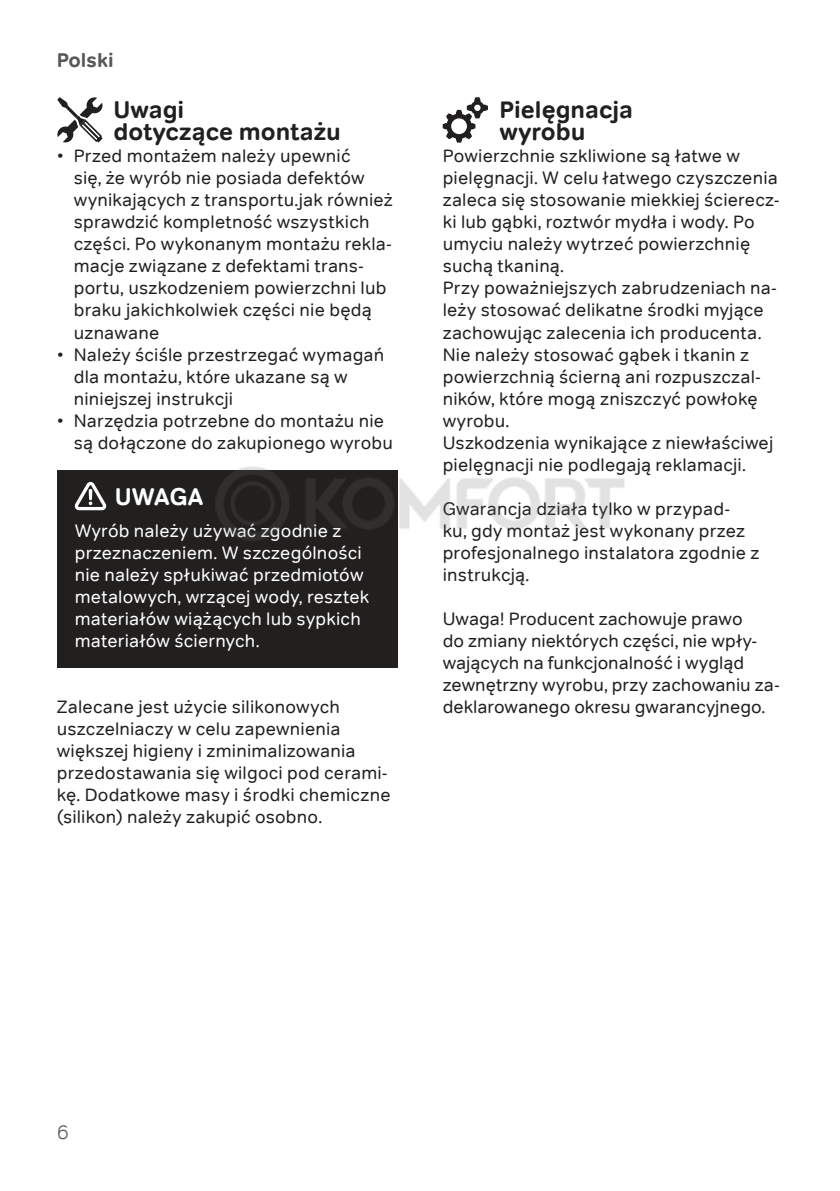
<style>
.page{position:relative;width:840px;height:1191px;background:#fff}
.page>*{position:absolute;margin:0;border:0;box-sizing:border-box;transform-origin:0 0}
.t1{font:700 24px/22px "Tondo Corp";color:#221f1f}
.t2{font:700 24px "Tondo Corp";letter-spacing:-.005em;color:#fff}
.t3{font:700 20px "Tondo Corp";color:#57585a}
.t4{font:300 20px "Tondo Corp";color:#57585a}
.t5{font:18px/22px "Tondo Corp";letter-spacing:.01em;color:#221f1f}
.t6{font:18px/22px "Tondo Corp";letter-spacing:.01em;color:#fff}
</style>
<div class="page">
<div style="left:57px;top:470px;width:340px;height:198px;background:#221f1f"></div>
<svg style="left:75px;top:482px;width:31px;height:28px"></svg>
<svg style="left:57px;top:97px;width:46px;height:46px"></svg>
<svg style="left:442px;top:97px;width:45px;height:46px"></svg>
<img style="left:215px;top:467px;width:410px;height:82px">
<p class="t3" style="left:57px;top:52px;width:58px">Polski</p>
<h1 class="t1" style="left:113px;top:101px;width:229px">Uwagi<br>dotyczące montażu</h1>
<p class="t5" style="left:74px;top:146px;width:320px;text-indent:-17px">• Przed montażem należy upewnić<br>się, że wyrób nie posiada defektów wynikających z transportu.jak również sprawdzić kompletność wszystkich części. Po wykonanym montażu rekla&shy;macje związane z defektami trans&shy;portu, uszkodzeniem powierzchni lub braku jakichkolwiek części nie będą uznawane</p>
<p class="t5" style="left:74px;top:344px;width:312px;text-indent:-17px">• Należy ściśle przestrzegać wymagań dla montażu, które ukazane są w niniejszej instrukcji</p>
<p class="t5" style="left:74px;top:410px;width:320px;text-indent:-17px">• Narzędzia potrzebne do montażu nie są dołączone do zakupionego wyrobu</p>
<h1 class="t2" style="left:115px;top:486px;width:90px">UWAGA</h1>
<p class="t6" style="left:75px;top:519px;width:296px">Wyrób należy używać zgodnie z przeznaczeniem. W szczególności nie należy spłukiwać przedmiotów metalowych, wrzącej wody, resztek materiałów wiążących lub sypkich materiałów ściernych.</p>
<p class="t5" style="left:57px;top:695px;width:335px">Zalecane jest użycie silikonowych uszczelniaczy w celu zapewnienia większej higieny i zminimalizowania przedostawania się wilgoci pod cerami&shy;kę. Dodatkowe masy i środki chemiczne (silikon) należy zakupić osobno.</p>
<h1 class="t1" style="left:499px;top:99px;width:135px">Pielęgnacja wyrobu</h1>
<p class="t5" style="left:442px;top:145px;width:338px">Powierzchnie szkliwione są łatwe w pielęgnacji. W celu łatwego czyszczenia zaleca się stosowanie miekkiej ścierecz&shy;ki lub gąbki, roztwór mydła i wody. Po umyciu należy wytrzeć powierzchnię suchą tkaniną.<br>Przy poważniejszych zabrudzeniach na&shy;leży stosować delikatne środki myjące zachowując zalecenia ich producenta.<br>Nie należy stosować gąbek i tkanin z powierzchnią ścierną ani rozpuszczal&shy;ników, które mogą zniszczyć powłokę wyrobu.<br>Uszkodzenia wynikające z niewłaściwej pielęgnacji nie podlegają reklamacji.</p>
<p class="t5" style="left:442px;top:497px;width:318px">Gwarancja działa tylko w przypad-<br>ku, gdy montaż jest wykonany przez profesjonalnego instalatora zgodnie z instrukcją.</p>
<p class="t5" style="left:442px;top:607px;width:338px">Uwaga! Producent zachowuje prawo<br>do zmiany niektórych części, nie wpły&shy;wających na funkcjonalność i wygląd zewnętrzny wyrobu, przy zachowaniu za&shy;deklarowanego okresu gwarancyjnego.</p>
<p class="t4" style="left:57px;top:1124px;width:14px">6</p>
</div>
